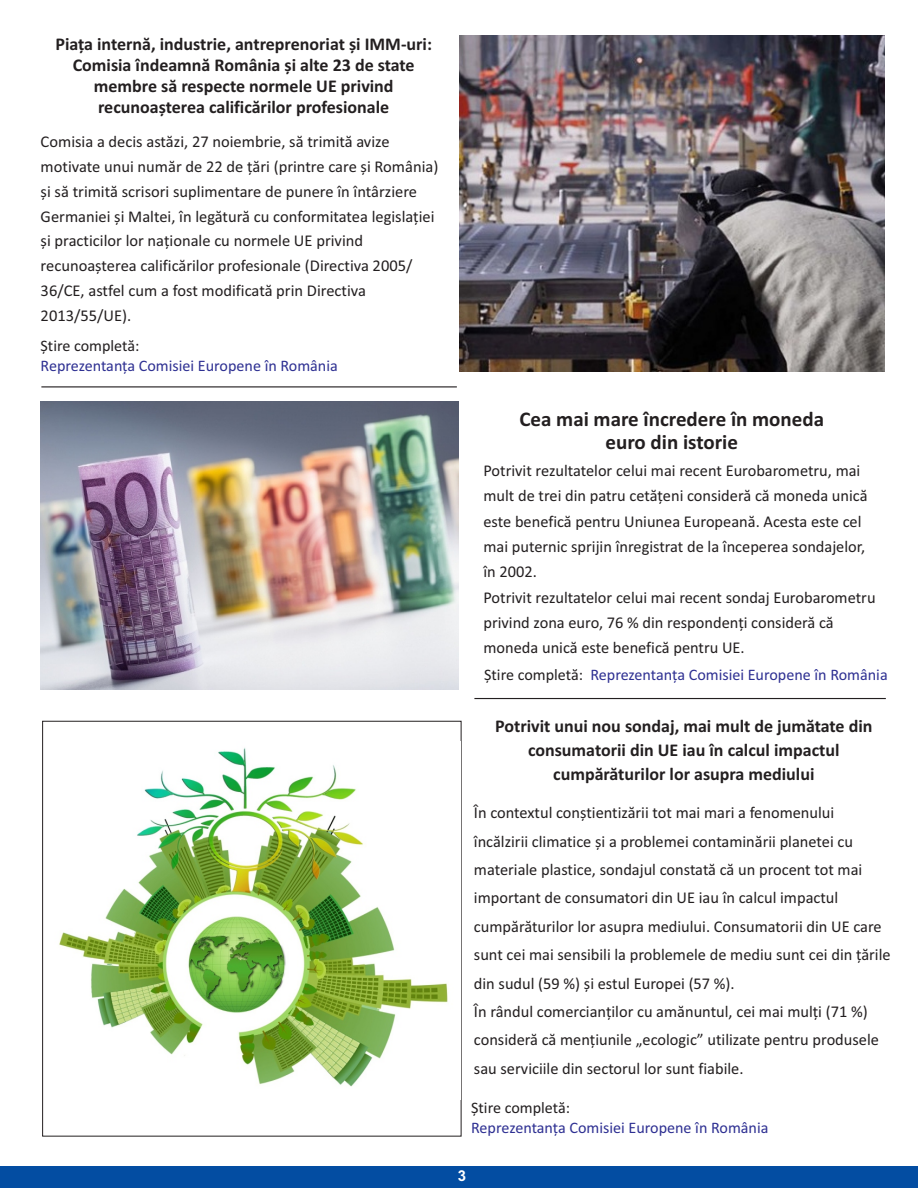
<style>
.page{position:relative;width:918px;height:1188px;background:#fff}
.page>*{position:absolute;margin:0;border:0;box-sizing:border-box;transform-origin:0 0}
.t1{font:700 21px/23.9px "Calibri";color:#231f20;text-align:center}
.t2{font:700 18px/21.3px "Calibri";color:#231f20;text-align:center}
.t3{font:16.5px/28.3px "Calibri";color:#231f20}
.t4{font:16.05px "Calibri";color:#2e3092}
.t5{font:16.05px "Calibri";color:#231f20}
.t6{font:700 15px "Arial";color:#fff}
.s1{color:#231f20}
</style>
<div class="page">
<div style="left:0;top:1166px;width:918px;height:22px;background:#034da2"></div>
<hr style="left:474px;top:698px;width:412px;height:1px;background:#231f20">
<hr style="left:41px;top:387px;width:416px;height:1px;background:#231f20">
<img style="left:460px;top:36px;width:424px;height:335px">
<img style="left:41px;top:401px;width:417px;height:288px">
<img style="left:59px;top:747px;width:389px;height:340px">
<p class="t2" style="left:55px;top:34px;width:378px">Piața internă, industrie, antreprenoriat și IMM-uri:<br>Comisia îndeamnă România și alte 23 de state membre să respecte normele UE privind recunoașterea calificărilor profesionale</p>
<p class="t3" style="left:41px;top:131px;width:399px;line-height:24.8px">Comisia a decis astăzi, 27 noiembrie, să trimită avize motivate unui număr de 22 de țări (printre care și România) și să trimită scrisori suplimentare de punere în întârziere Germaniei și Maltei, în legătură cu conformitatea legislației și practicilor lor naționale cu normele UE privind recunoașterea calificărilor profesionale (Directiva 2005/ 36/CE, astfel cum a fost modificată prin Directiva 2013/55/UE).</p>
<p class="t5" style="left:41px;top:339px;width:100px">Știre completă:</p>
<p class="t4" style="left:41px;top:359px;width:299px">Reprezentanța Comisiei Europene în România</p>
<p class="t1" style="left:519px;top:408px;width:306px">Cea mai mare încredere în moneda euro din istorie</p>
<p class="t3" style="left:483px;top:459px;width:394px;line-height:25.3px">Potrivit rezultatelor celui mai recent Eurobarometru, mai mult de trei din patru cetățeni consideră că moneda unică este benefică pentru Uniunea Europeană. Acesta este cel mai puternic sprijin înregistrat de la începerea sondajelor, în 2002.<br>Potrivit rezultatelor celui mai recent sondaj Eurobarometru privind zona euro, 76 % din respondenți consideră că moneda unică este benefică pentru UE.</p>
<p class="t4" style="left:484px;top:668px;width:405px"><span class="s1">Știre completă:</span> Reprezentanța Comisiei Europene în România</p>
<p class="t2" style="left:495px;top:715px;width:379px;line-height:24.2px">Potrivit unui nou sondaj, mai mult de jumătate din consumatorii din UE iau în calcul impactul cumpărăturilor lor asupra mediului</p>
<p class="t3" style="left:474px;top:800px;width:418px">În contextul conștientizării tot mai mari a fenomenului încălzirii climatice și a problemei contaminării planetei cu materiale plastice, sondajul constată că un procent tot mai important de consumatori din UE iau în calcul impactul cumpărăturilor lor asupra mediului. Consumatorii din UE care sunt cei mai sensibili la problemele de mediu sunt cei din țările din sudul (59 %) și estul Europei (57 %).<br>În rândul comercianților cu amănuntul, cei mai mulți (71 %) consideră că mențiunile „ecologic” utilizate pentru produsele sau serviciile din sectorul lor sunt fiabile.</p>
<p class="t5" style="left:471px;top:1101px;width:100px">Știre completă:</p>
<p class="t4" style="left:471px;top:1121px;width:299px">Reprezentanța Comisiei Europene în România</p>
<p class="t6" style="left:458px;top:1170px;width:10px">3</p>
</div>
